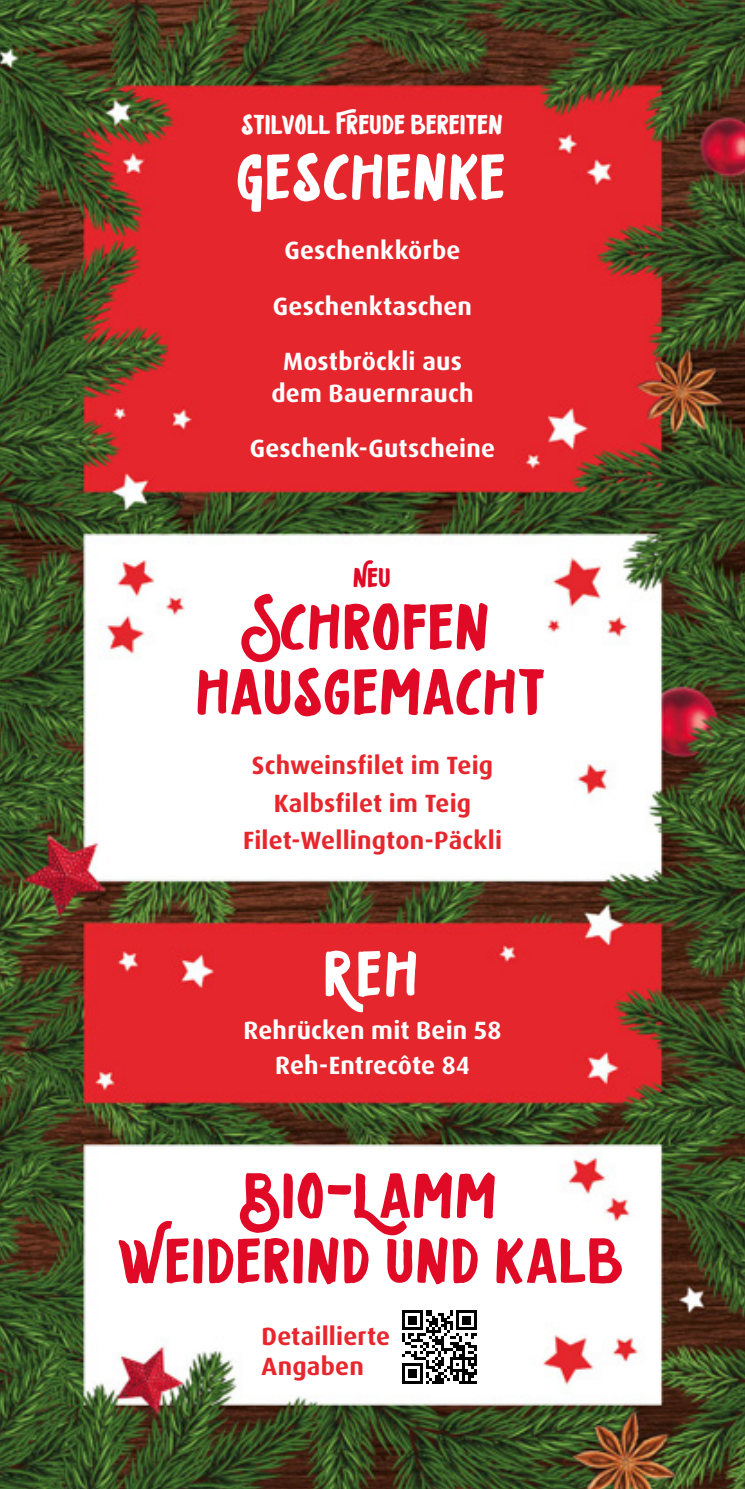
<style>
.page{position:relative;width:745px;height:1489px;background:#fff}
.page>*{position:absolute;margin:0;border:0;box-sizing:border-box;transform-origin:0 0}
.t1{font:65px/65px "Oldventure";letter-spacing:.01em;color:#e00926;text-align:center}
.t2{font:65px "Oldventure";letter-spacing:.02em;color:#fff}
.t3{font:63.75px/65px "Oldventure";letter-spacing:.025em;color:#e00926;text-align:center}
.t4{font:27.5px "Oldventure";letter-spacing:.005em;color:#fff}
.t5{font:27.5px "Oldventure";color:#e00926}
.t6{font:700 25px/32.5px "Dax Pro";letter-spacing:.01em;color:#fff;text-align:center}
.t7{font:700 25px/37.5px "Dax Pro";letter-spacing:.01em;color:#e6272d;text-align:center}
</style>
<div class="page">
<img style="left:0;top:0;width:744px;height:1488px">
<svg style="left:327px;top:1184px;width:24px;height:10px"></svg>
<div style="left:432px;top:1353px;width:44px;height:44px;background:#fff"></div>
<svg style="left:402px;top:1309px;width:74px;height:74px"></svg>
<p class="t4" style="left:241px;top:106px;width:263px">stilvoll Freude bereiten</p>
<h1 class="t2" style="left:237px;top:134px;width:271px">Geschenke</h1>
<p class="t6" style="left:284px;top:235px;width:177px">Geschenkkörbe</p>
<p class="t6" style="left:273px;top:290px;width:200px">Geschenktaschen</p>
<p class="t6" style="left:271px;top:345px;width:204px">Mostbröckli aus dem Bauernrauch</p>
<p class="t6" style="left:249px;top:432px;width:247px">Geschenk-Gutscheine</p>
<p class="t5" style="left:353px;top:559px;width:39px">Neu</p>
<h1 class="t1" style="left:197px;top:598px;width:351px"><sup>S</sup>chrofen hausgemacht</h1>
<p class="t7" style="left:243px;top:747px;width:260px">Schweinsfilet im Teig<br>Kalbsfilet im Teig<br>Filet-Wellington-Päckli</p>
<h1 class="t2" style="left:325px;top:930px;width:95px">Reh</h1>
<p class="t6" style="left:243px;top:1012px;width:259px;line-height:35px">Rehrücken mit Bein 58<br>Reh-Entrecôte 84</p>
<h2 class="t3" style="left:119px;top:1166px;width:507px">Bio Lamm<br>Weiderind und kalb</h2>
<p class="t7" style="left:261px;top:1321px;width:130px;line-height:30px;text-align:left">Detaillierte<br>Angaben</p>
</div>
